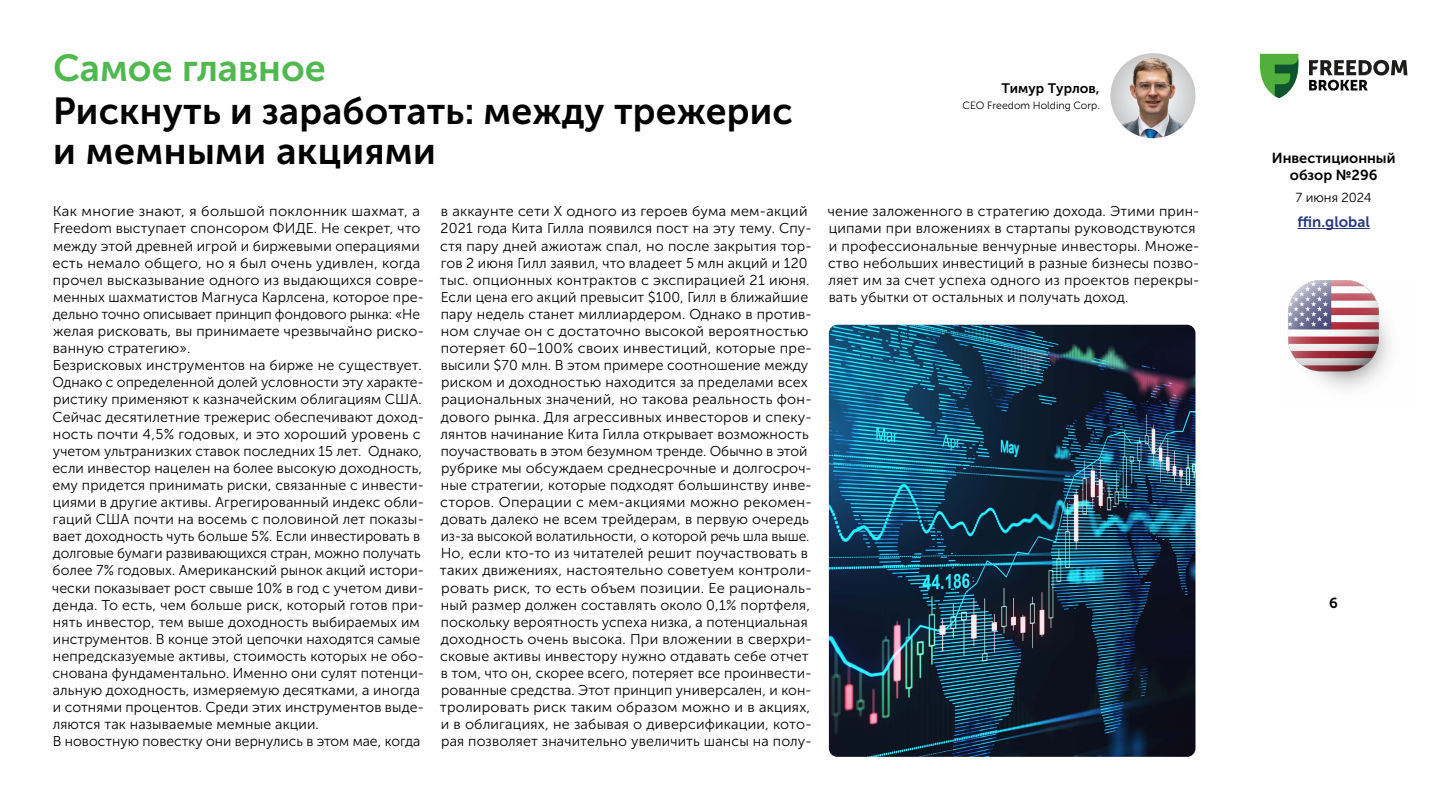
<style>
.page{position:relative;width:1440px;height:810px;background:#fff}
.page>*{position:absolute;margin:0;border:0;box-sizing:border-box;transform-origin:0 0}
.t1{font:37.5px/40.5px "Museo Sans Cyrl 700";letter-spacing:.005em;color:#000}
.t2{font:37.5px "Museo Sans Cyrl 700";color:#4fb84f}
.t3{font:15px "Museo Sans Cyrl 700";color:#293882}
.t4{font:14.48px/17.4px "Museo Sans Cyrl 700";color:#000;text-align:center}
.t5{font:14.25px/17.1px "Museo Sans Cyrl 300";letter-spacing:.01em;color:#000}
.t6{font:13.73px "Museo Sans Cyrl 700";color:#000}
.t7{font:13.05px "Museo Sans Cyrl 300";color:#000}
.t8{font:10.5px "Museo Sans Cyrl 300";color:#000}
</style>
<div class="page">
<hr style="left:1298px;top:228px;width:72px;height:1px;background:#293882">
<svg style="left:1260px;top:54px;width:38px;height:44px"></svg>
<svg style="left:1309px;top:60px;width:98px;height:31px"></svg>
<img style="left:1288px;top:281px;width:102px;height:108px">
<img style="left:1110px;top:55px;width:86px;height:83px">
<img style="left:829px;top:325px;width:367px;height:432px">
<h1 class="t2" style="left:53px;top:47px;width:274px">Самое главное</h1>
<h1 class="t1" style="left:53px;top:91px;width:741px">Рискнуть и заработать: между трежерис и мемными акциями</h1>
<p class="t6" style="left:1001px;top:81px;width:100px">Тимур Турлов,</p>
<p class="t8" style="left:962px;top:99px;width:139px">CEO Freedom Holding Corp.</p>
<p class="t5" style="left:52px;top:203px;width:373px">Как многие знают, я большой поклонник шахмат, а Freedom выступает спонсором ФИДЕ. Не секрет, что между этой древней игрой и биржевыми операциями есть немало общего, но я был очень удивлен, когда прочел высказывание одного из выдающихся совре&shy;менных шахматистов Магнуса Карлсена, которое пре&shy;дельно точно описывает принцип фондового рынка: «Не желая рисковать, вы принимаете чрезвычайно риско&shy;ванную стратегию».<br>Безрисковых инструментов на бирже не существует.<br>Однако с определенной долей условности эту характе&shy;ристику применяют к казначейским облигациям США.<br>Сейчас десятилетние трежерис обеспечивают доход&shy;ность почти 4,5% годовых, и это хороший уровень с учетом ультранизких ставок последних 15 лет. Однако, если инвестор нацелен на более высокую доходность, ему придется принимать риски, связанные с инвести&shy;циями в другие активы. Агрегированный индекс обли&shy;гаций США почти на восемь с половиной лет показы&shy;вает доходность чуть больше 5%. Если инвестировать в долговые бумаги развивающихся стран, можно получать более 7% годовых. Американский рынок акций истори&shy;чески показывает рост свыше 10% в год с учетом диви&shy;денда. То есть, чем больше риск, который готов при&shy;нять инвестор, тем выше доходность выбираемых им инструментов. В конце этой цепочки находятся самые непредсказуемые активы, стоимость которых не обо&shy;снована фундаментально. Именно они сулят потенци&shy;альную доходность, измеряемую десятками, а иногда и сотнями процентов. Среди этих инструментов выде&shy;ляются так называемые мемные акции.<br>В новостную повестку они вернулись в этом мае, когда</p>
<p class="t5" style="left:440px;top:203px;width:374px">в аккаунте сети X одного из героев бума мем-акций 2021 года Кита Гилла появился пост на эту тему. Спу&shy;стя пару дней ажиотаж спал, но после закрытия тор&shy;гов 2 июня Гилл заявил, что владеет 5 млн акций и 120 тыс. опционных контрактов с экспирацией 21 июня.<br>Если цена его акций превысит $100, Гилл в ближайшие пару недель станет миллиардером. Однако в против&shy;ном случае он с достаточно высокой вероятностью потеряет 60–100% своих инвестиций, которые пре&shy;высили $70 млн. В этом примере соотношение между риском и доходностью находится за пределами всех рациональных значений, но такова реальность фон&shy;дового рынка. Для агрессивных инвесторов и спеку&shy;лянтов начинание Кита Гилла открывает возможность поучаствовать в этом безумном тренде. Обычно в этой рубрике мы обсуждаем среднесрочные и долгосроч&shy;ные стратегии, которые подходят большинству инве&shy;сторов. Операции с мем-акциями можно рекомен&shy;довать далеко не всем трейдерам, в первую очередь из-за высокой волатильности, о которой речь шла выше.<br>Но, если кто-то из читателей решит поучаствовать в таких движениях, настоятельно советуем контроли&shy;ровать риск, то есть объем позиции. Ее рациональ&shy;ный размер должен составлять около 0,1% портфеля, поскольку вероятность успеха низка, а потенциальная доходность очень высока. При вложении в сверхри&shy;сковые активы инвестору нужно отдавать себе отчет в том, что он, скорее всего, потеряет все проинвести&shy;рованные средства. Этот принцип универсален, и кон&shy;тролировать риск таким образом можно и в акциях, и в облигациях, не забывая о диверсификации, кото&shy;рая позволяет значительно увеличить шансы на полу-</p>
<p class="t5" style="left:828px;top:203px;width:373px">чение заложенного в стратегию дохода. Этими прин&shy;ципами при вложениях в стартапы руководствуются и профессиональные венчурные инвесторы. Множе&shy;ство небольших инвестиций в разные бизнесы позво&shy;ляет им за счет успеха одного из проектов перекры&shy;вать убытки от остальных и получать доход.</p>
<p class="t4" style="left:1272px;top:149px;width:125px">Инвестиционный обзор №296</p>
<p class="t7" style="left:1296px;top:191px;width:78px">7 июня 2024</p>
<p class="t3" style="left:1298px;top:213px;width:74px">ffin.global</p>
<p class="t4" style="left:1329px;top:594px;width:10px">6</p>
</div>
